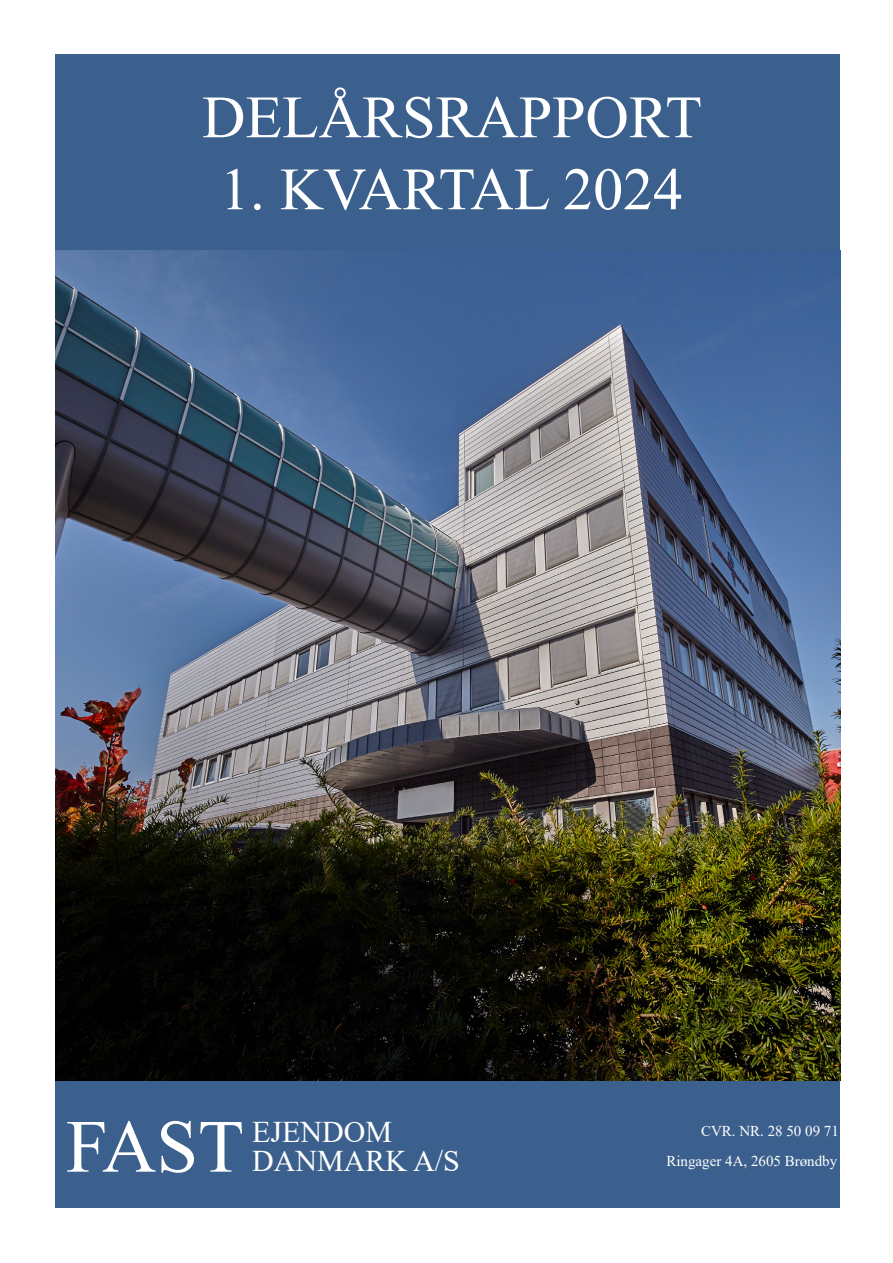
<style>
.page{position:relative;width:893px;height:1263px;background:#fff}
.page>*{position:absolute;margin:0;border:0;box-sizing:border-box;transform-origin:0 0}
.t1{font:75px "Times New Roman";color:#fff}
.t2{font:60px "Times New Roman";color:#fff}
.t3{font:30px/29.1px "Times New Roman";color:#fff}
.t4{font:15px/30.3px "Times New Roman";color:#fff;text-align:right}
</style>
<div class="page">
<div style="left:55px;top:54px;width:785px;height:197px;background:#3b608d"></div>
<div style="left:55px;top:1080px;width:785px;height:128px;background:#3b608d"></div>
<img style="left:55px;top:251px;width:785px;height:829px">
<h2 class="t2" style="left:202px;top:75px;width:501px">DELÅRSRAPPORT</h2>
<h2 class="t2" style="left:220px;top:147px;width:465px">1. KVARTAL 2024</h2>
<h1 class="t1" style="left:66px;top:1094px;width:179px">FAST</h1>
<h3 class="t3" style="left:252px;top:1116px;width:209px">EJENDOM<br>DANMARK A/S</h3>
<p class="t4" style="left:666px;top:1115px;width:174px">CVR. NR. 28 50 09 71<br>Ringager 4A, 2605 Brøndby</p>
</div>
